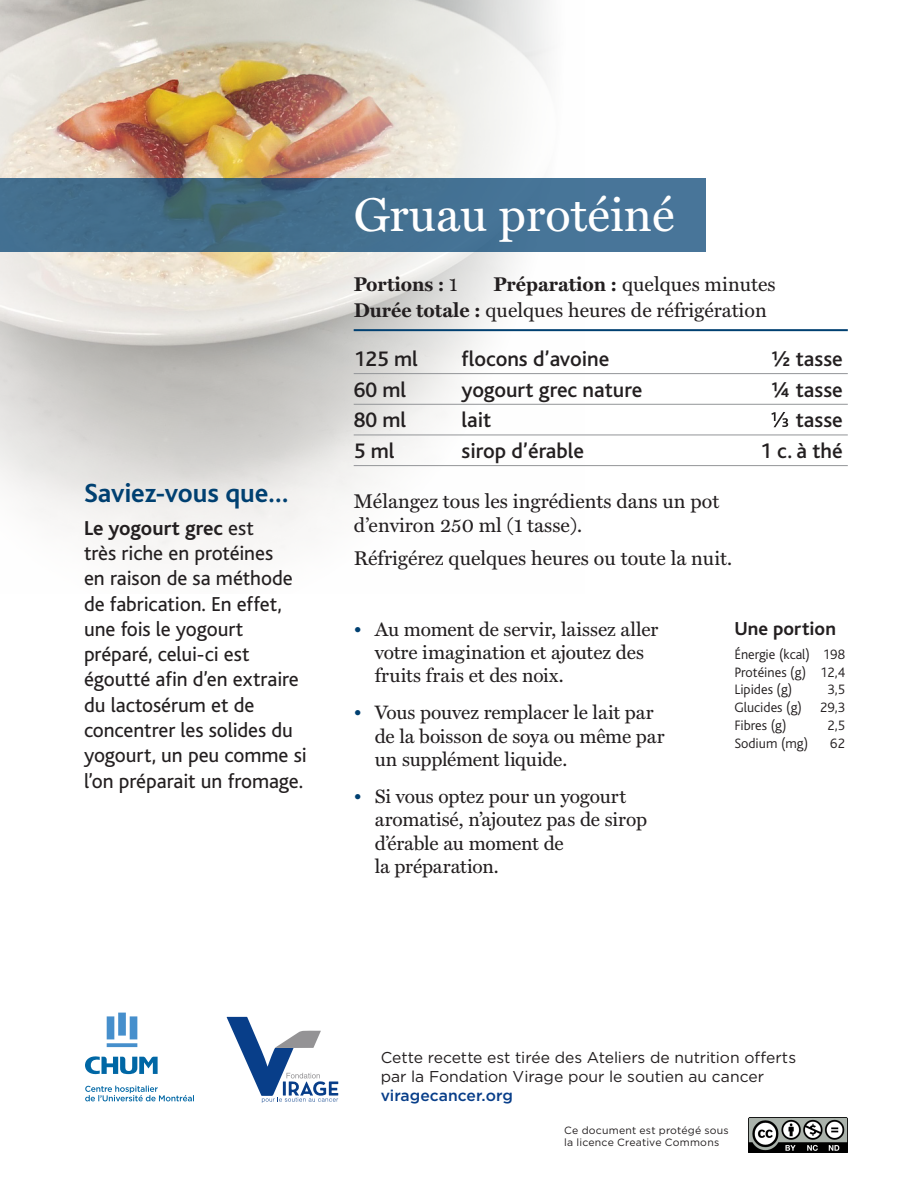
<style>
.page{position:relative;width:918px;height:1188px;background:#fff}
.page>*{position:absolute;margin:0;border:0;box-sizing:border-box;transform-origin:0 0}
.titre{font:47.85px "Miller Text";color:#fff}
.t1{font:700 27.6px "Bliss";letter-spacing:-.005em;color:#004071}
.ingredients{font:500 21.9px "Bliss";color:#231f20}
.t2{font:21.15px/25.3px "Bliss";letter-spacing:-.005em;color:#231f20}
.preparation{font:19.95px/24px "Miller Text";color:#231f20}
.indications{font:19.95px/26.4px "Miller Text";color:#231f20}
.indications-2{font:700 19.95px "Miller Text";color:#231f20}
.t3{font:700 19.65px "Bliss";letter-spacing:.005em;color:#231f20}
.t4{font:19.5px/23.4px "Miller Text";letter-spacing:-.01em;color:#231f20}
.t5{font:15.75px/18.8px "Gotham";letter-spacing:-.005em;color:#231f20}
.t6{font:500 15.75px "Gotham";color:#083e89}
.calories{font:300 14.25px "Bliss";color:#231f20}
.t7{font:10.5px/12.6px "Gotham";letter-spacing:.02em;color:#231f20}
.s1{font-weight:700}
.s2{font-weight:400}
.s3{color:#004071}
</style>
<div class="page">
<img style="left:0;top:0;width:584px;height:555px">
<hr style="left:354px;top:329px;width:494px;height:2px;background:#004071">
<svg style="left:107px;top:1013px;width:30px;height:34px"></svg>
<svg style="left:85px;top:1056px;width:73px;height:19px"></svg>
<svg style="left:85px;top:1086px;width:109px;height:15px"></svg>
<svg style="left:227px;top:1017px;width:111px;height:86px"></svg>
<img style="left:749px;top:1118px;width:98px;height:34px">
<svg style="left:0;top:178px;width:705px;height:74px;background:#436e8d"></svg>
<hr style="left:354px;top:373px;width:494px;height:1px;background:#939598">
<hr style="left:354px;top:404px;width:494px;height:1px;background:#939598">
<hr style="left:354px;top:434px;width:494px;height:1px;background:#939598">
<hr style="left:354px;top:465px;width:494px;height:1px;background:#939598">
<svg style="left:771px;top:412px;width:17px;height:15px"></svg>
<p class="t1" style="left:84px;top:479px;width:206px">Saviez-vous que…</p>
<p class="t2" style="left:84px;top:515px;width:224px"><span class="s1">Le yogourt grec</span> est<br>très riche en protéines<br>en raison de sa méthode de fabrication. En effet, une fois le yogourt préparé, celui-ci est égoutté afin d’en extraire du lactosérum et de concentrer les solides du yogourt, un peu comme si l’on préparait un fromage.</p>
<p class="titre" style="left:354px;top:186px;width:323px">Gruau protéiné</p>
<p class="indications-2" style="left:354px;top:272px;width:106px">Portions : <span class="s2">1</span></p>
<p class="indications" style="left:354px;top:271px;width:424px;text-indent:140px"><span class="s1">Préparation :</span> quelques minutes<br><span class="s1">Durée totale :</span> quelques heures de réfrigération</p>
<p class="ingredients" style="left:354px;top:347px;width:66px">125 ml</p>
<p class="ingredients" style="left:462px;top:347px;width:149px">flocons d’avoine</p>
<p class="ingredients" style="left:771px;top:347px;width:73px">½ tasse</p>
<p class="ingredients" style="left:354px;top:378px;width:54px">60 ml</p>
<p class="ingredients" style="left:462px;top:378px;width:182px">yogourt grec nature</p>
<p class="ingredients" style="left:771px;top:378px;width:73px">¼ tasse</p>
<p class="ingredients" style="left:354px;top:409px;width:54px">80 ml</p>
<p class="ingredients" style="left:462px;top:409px;width:31px">lait</p>
<p class="ingredients" style="left:796px;top:409px;width:49px">tasse</p>
<p class="ingredients" style="left:354px;top:439px;width:42px">5 ml</p>
<p class="ingredients" style="left:462px;top:439px;width:124px">sirop d’érable</p>
<p class="ingredients" style="left:760px;top:439px;width:84px">1 c. à thé</p>
<p class="preparation" style="left:354px;top:489px;width:367px">Mélangez tous les ingrédients dans un pot d’environ 250 ml (1 tasse).</p>
<p class="preparation" style="left:354px;top:546px;width:380px">Réfrigérez quelques heures ou toute la nuit.</p>
<p class="t4" style="left:375px;top:617px;width:285px;text-indent:-21px"><span class="s3">•</span> Au moment de servir, laissez aller votre imagination et ajoutez des fruits frais et des noix.</p>
<p class="t4" style="left:375px;top:701px;width:291px;text-indent:-21px"><span class="s3">•</span> Vous pouvez remplacer le lait par de la boisson de soya ou même par un supplément liquide.</p>
<p class="t4" style="left:375px;top:785px;width:274px;text-indent:-21px"><span class="s3">•</span> Si vous optez pour un yogourt aromatisé, n’ajoutez pas de sirop d’érable au moment de<br>la préparation.</p>
<p class="t3" style="left:734px;top:618px;width:103px">Une portion</p>
<p class="calories" style="left:734px;top:647px;width:112px">Énergie (kcal) 198</p>
<p class="calories" style="left:734px;top:664px;width:112px">Protéines (g) 12,4</p>
<p class="calories" style="left:734px;top:682px;width:60px">Lipides (g)</p>
<p class="calories" style="left:827px;top:682px;width:19px">3,5</p>
<p class="calories" style="left:734px;top:700px;width:69px">Glucides (g)</p>
<p class="calories" style="left:820px;top:700px;width:26px">29,3</p>
<p class="calories" style="left:734px;top:718px;width:54px">Fibres (g)</p>
<p class="calories" style="left:827px;top:718px;width:19px">2,5</p>
<p class="calories" style="left:734px;top:736px;width:75px">Sodium (mg)</p>
<p class="calories" style="left:830px;top:736px;width:16px">62</p>
<p class="t5" style="left:381px;top:1048px;width:417px">Cette recette est tirée des Ateliers de nutrition offerts par la Fondation Virage pour le soutien au cancer</p>
<p class="t6" style="left:381px;top:1086px;width:134px">viragecancer.org</p>
<p class="t7" style="left:564px;top:1124px;width:166px">Ce document est protégé sous la licence Creative Commons</p>
</div>
